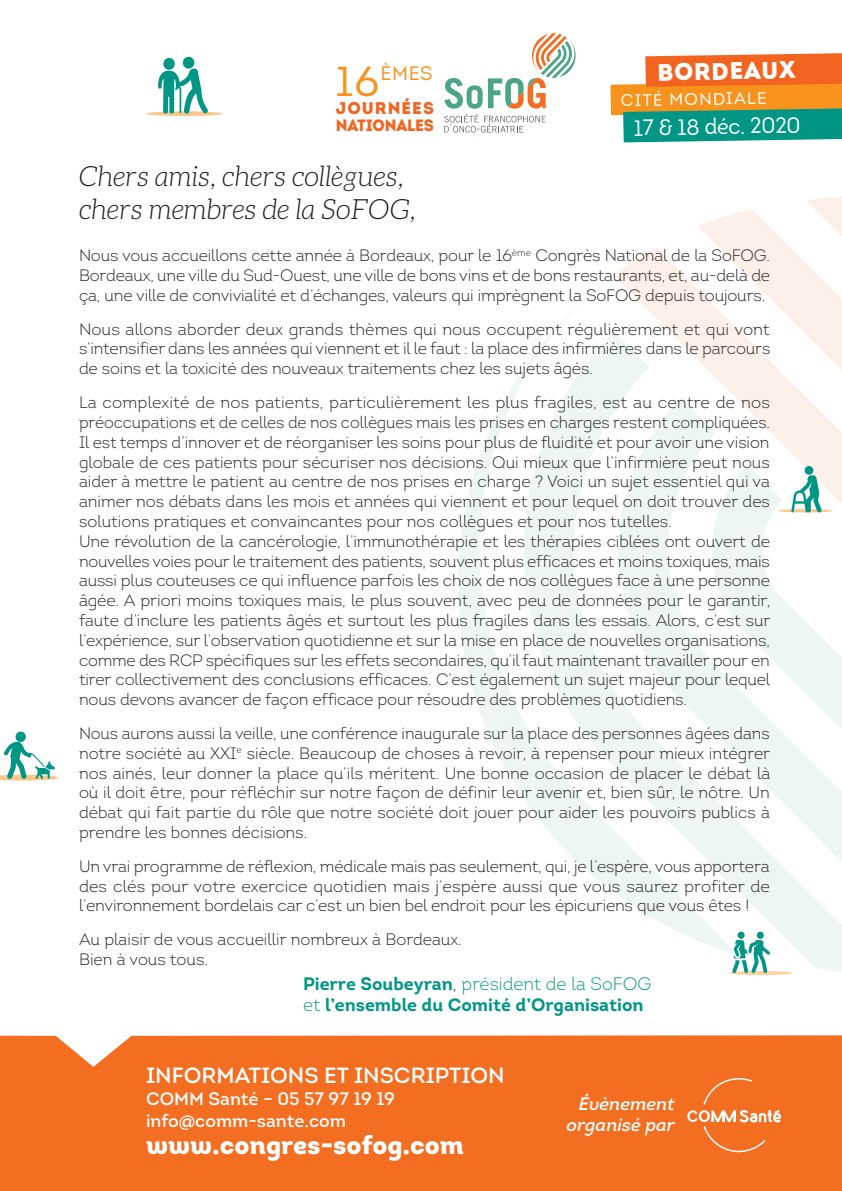
<style>
.page{position:relative;width:842px;height:1191px;background:#fff}
.page>*{position:absolute;margin:0;border:0;box-sizing:border-box;transform-origin:0 0}
.t1{font:italic 300 28px/33.6px "Aleo";color:#231f20}
.t2{font:26px "Intro Black Alt";color:#fff}
.t3{font:900 24px "Intro";color:#fff}
.t4{font:22.2px "Intro Book Alt";color:#fff}
.t5{font:22px "Intro";color:#fff}
.t6{font:19.4px "Intro Book Caps";color:#f7931d}
.t7{font:700 18px/21.6px "Intro";color:#009685}
.t8{font:18px/21.6px "Intro";color:#fff}
.t9{font:italic 18px/21.6px "Intro";color:#fff;text-align:right}
.t10{font:17px "Intro Black Caps";letter-spacing:.06em;color:#f36421}
.t11{font:16.8px "Intro Book Alt";color:#fff}
.t12{font:300 16.4px/19.8px "Intro";letter-spacing:-.01em;color:#231f20;text-align:justify}
.t13{font:16.4px "Intro Black Caps";letter-spacing:-.01em;color:#f36421;scale:.95 1}
.s1{font-size:41.8px}
.s2{font-weight:300;color:#231f20}
.s3{font-weight:300}
</style>
<div class="page">
<svg style="left:458px;top:313px;width:113px;height:432px"></svg>
<svg style="left:494px;top:331px;width:348px;height:640px"></svg>
<svg style="left:700px;top:770px;width:142px;height:150px"></svg>
<svg style="left:614px;top:248px;width:83px;height:454px"></svg>
<svg style="left:697px;top:209px;width:94px;height:561px"></svg>
<svg style="left:146px;top:111px;width:77px;height:5px"></svg>
<svg style="left:157px;top:56px;width:51px;height:58px"></svg>
<div style="left:15px;top:731px;width:11px;height:11px;background:#009685;border-radius:50%"></div>
<svg style="left:0;top:741px;width:58px;height:39px"></svg>
<div style="left:0;top:1035px;width:842px;height:156px;background:#f36e21"></div>
<svg style="left:703px;top:1078px;width:49px;height:26px"></svg>
<svg style="left:687px;top:1110px;width:94px;height:42px;background:#f48545"></svg>
<svg style="left:610px;top:53px;width:232px;height:90px;background:#a79258"></svg>
<svg style="left:444px;top:33px;width:132px;height:100px"></svg>
<svg style="left:729px;top:971px;width:63px;height:4px"></svg>
<div style="left:757px;top:931px;width:7px;height:8px;background:#009685;border-radius:50%"></div>
<svg style="left:732px;top:939px;width:38px;height:34px"></svg>
<div style="left:738px;top:931px;width:7px;height:8px;background:#009685;border-radius:50%"></div>
<hr style="left:778px;top:509px;width:55px;height:3px;background:#fdc689;border-radius:50%">
<svg style="left:791px;top:196px;width:51px;height:640px"></svg>
<svg style="left:804px;top:465px;width:10px;height:10px"></svg>
<p class="t6" style="left:335px;top:62px;width:99px"><span class="s1">16</span>ÈMES</p>
<p class="t10" style="left:336px;top:97px;width:100px">JOURNÉES</p>
<p class="t13" style="left:336px;top:115px;width:105px">NATIONALES</p>
<h3 class="t3" style="left:657px;top:56px;width:140px;rotate:-1deg">BORDEAUX</h3>
<p class="t11" style="left:621px;top:90px;width:147px;rotate:-1deg">CITÉ MONDIALE</p>
<h3 class="t4" style="left:633px;top:114px;width:168px;rotate:-1deg">17 &amp; 18 déc. 2020</h3>
<h1 class="t1" style="left:79px;top:159px;width:338px">Chers amis, chers collègues, chers membres de la SoFOG,</h1>
<p class="t12" style="left:79px;top:246px;width:693px">Nous vous accueillons cette année à Bordeaux, pour le 16<sup>ème</sup> Congrès National de la SoFOG.<br>Bordeaux, une ville du Sud-Ouest, une ville de bons vins et de bons restaurants, et, au-delà de ça, une ville de convivialité et d’échanges, valeurs qui imprègnent la SoFOG depuis toujours.</p>
<p class="t12" style="left:79px;top:319px;width:693px">Nous allons aborder deux grands thèmes qui nous occupent régulièrement et qui vont s’intensifier dans les années qui viennent et il le faut : la place des infirmières dans le parcours de soins et la toxicité des nouveaux traitements chez les sujets âgés.</p>
<p class="t12" style="left:79px;top:392px;width:693px;text-align:left">La complexité de nos patients, particulièrement les plus fragiles, est au centre de nos préoccupations et de celles de nos collègues mais les prises en charges restent compliquées.<br>Il est temps d’innover et de réorganiser les soins pour plus de fluidité et pour avoir une vision globale de ces patients pour sécuriser nos décisions. Qui mieux que l’infirmière peut nous aider à mettre le patient au centre de nos prises en charge ? Voici un sujet essentiel qui va animer nos débats dans les mois et années qui viennent et pour lequel on doit trouver des solutions pratiques et convaincantes pour nos collègues et pour nos tutelles.<br>Une révolution de la cancérologie, l’immunothérapie et les thérapies ciblées ont ouvert de nouvelles voies pour le traitement des patients, souvent plus efficaces et moins toxiques, mais aussi plus couteuses ce qui influence parfois les choix de nos collègues face à une personne âgée. A priori moins toxiques mais, le plus souvent, avec peu de données pour le garantir, faute d’inclure les patients âgés et surtout les plus fragiles dans les essais. Alors, c’est sur l’expérience, sur l’observation quotidienne et sur la mise en place de nouvelles organisations, comme des RCP spécifiques sur les effets secondaires, qu’il faut maintenant travailler pour en tirer collectivement des conclusions efficaces. C’est également un sujet majeur pour lequel nous devons avancer de façon efficace pour résoudre des problèmes quotidiens.</p>
<p class="t12" style="left:79px;top:723px;width:693px">Nous aurons aussi la veille, une conférence inaugurale sur la place des personnes âgées dans notre société au XXI<sup>e</sup> siècle. Beaucoup de choses à revoir, à repenser pour mieux intégrer nos ainés, leur donner la place qu’ils méritent. Une bonne occasion de placer le débat là où il doit être, pour réfléchir sur notre façon de définir leur avenir et, bien sûr, le nôtre. Un débat qui fait partie du rôle que notre société doit jouer pour aider les pouvoirs publics à prendre les bonnes décisions.</p>
<p class="t12" style="left:79px;top:856px;width:692px">Un vrai programme de réflexion, médicale mais pas seulement, qui, je l’espère, vous apportera des clés pour votre exercice quotidien mais j’espère aussi que vous saurez profiter de l’environnement bordelais car c’est un bien bel endroit pour les épicuriens que vous êtes !</p>
<p class="t12" style="left:79px;top:929px;width:384px">Au plaisir de vous accueillir nombreux à Bordeaux.<br>Bien à vous tous.</p>
<p class="t7" style="left:303px;top:972px;width:350px">Pierre Soubeyran<span class="s2">,</span> <span class="s3">président de la SoFOG et</span> l’ensemble du Comité d’Organisation</p>
<h3 class="t5" style="left:146px;top:1061px;width:360px">INFORMATIONS ET INSCRIPTION</h3>
<p class="t8" style="left:146px;top:1087px;width:250px">COMM Santé – 05 57 97 19 19 info@comm-sante.com</p>
<h2 class="t2" style="left:146px;top:1127px;width:319px">www.congres-sofog.com</h2>
<p class="t9" style="left:567px;top:1092px;width:110px">Évènement organisé par</p>
</div>
